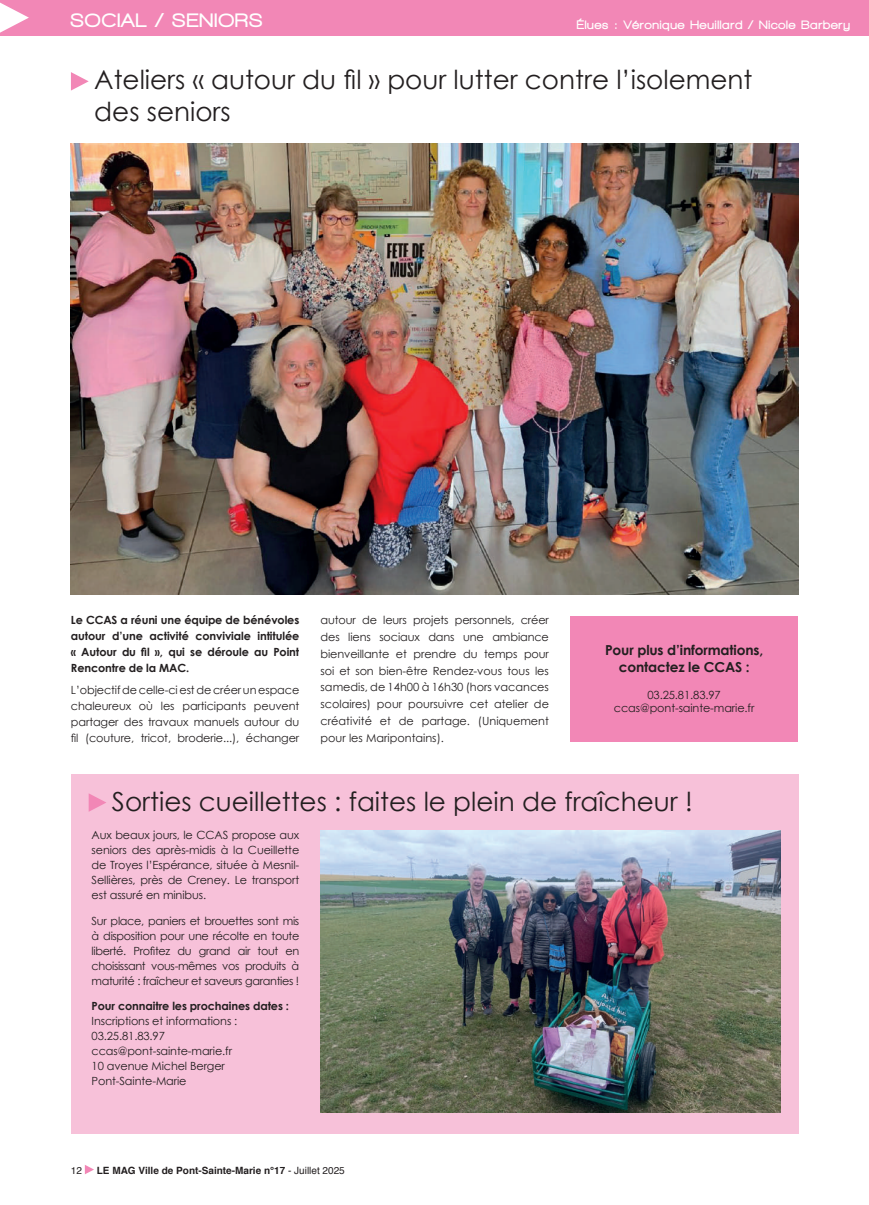
<style>
.page{position:relative;width:869px;height:1205px;background:#fff}
.page>*{position:absolute;margin:0;border:0;box-sizing:border-box;transform-origin:0 0}
.t1{font:26.25px/31.5px "Century Gothic";color:#231f20}
.t2{font:900 20px "Walkway";letter-spacing:.07em;color:#fff}
.t3{font:700 13.75px/16.5px "Century Gothic";letter-spacing:-.01em;color:#231f20;text-align:center}
.t4{font:900 12.5px "Walkway";letter-spacing:.07em;color:#fff}
.t5{font:11.25px/15px "Century Gothic";letter-spacing:-.01em;color:#231f20;text-align:justify}
.t6{font:700 11.25px/15.8px "Century Gothic";letter-spacing:-.01em;color:#231f20;text-align:justify}
.t7{font:700 10px "Helvetica";color:#231f20}
.t8{font:10px "Helvetica";color:#231f20}
.s1{font-weight:400}
</style>
<div class="page">
<div style="left:0;top:0;width:868px;height:35px;background:#f287b6"></div>
<svg style="left:0;top:3px;width:29px;height:30px"></svg>
<svg style="left:71px;top:72px;width:18px;height:19px"></svg>
<img style="left:71px;top:143px;width:726px;height:452px">
<div style="left:71px;top:774px;width:727px;height:360px;background:#f7c1d9"></div>
<svg style="left:89px;top:793px;width:17px;height:19px"></svg>
<img style="left:320px;top:831px;width:460px;height:282px">
<svg style="left:85px;top:1165px;width:9px;height:9px"></svg>
<div style="left:570px;top:616px;width:227px;height:125px;background:#f287b6"></div>
<h2 class="t2" style="left:71px;top:10px;width:193px">SOCIAL / SENIORS</h2>
<p class="t4" style="left:576px;top:18px;width:275px">Élues : Véronique Heuillard / Nicole Barbery</p>
<h1 class="t1" style="left:94px;top:64px;width:659px">Ateliers « autour du fil » pour lutter contre l’isolement des seniors</h1>
<p class="t6" style="left:71px;top:612px;width:230px">Le CCAS a réuni une équipe de bénévoles autour d’une activité conviviale intitulée « Autour du fil », qui se déroule au Point Rencontre de la MAC.</p>
<p class="t5" style="left:71px;top:682px;width:230px;line-height:15.8px">L’objectif de celle-ci est de créer un espace chaleureux où les participants peuvent partager des travaux manuels autour du fil (couture, tricot, broderie...), échanger</p>
<p class="t5" style="left:320px;top:612px;width:230px;line-height:16.8px">autour de leurs projets personnels, créer des liens sociaux dans une ambiance bienveillante et prendre du temps pour soi et son bien-être Rendez-vous tous les samedis, de 14h00 à 16h30 (hors vacances scolaires) pour poursuivre cet atelier de créativité et de partage. (Uniquement pour les Maripontains).</p>
<p class="t3" style="left:604px;top:642px;width:160px">Pour plus d’informations, contactez le CCAS :</p>
<p class="t5" style="left:613px;top:688px;width:142px;line-height:13.5px;text-align:center">03.25.81.83.97 ccas@pont-sainte-marie.fr</p>
<h1 class="t1" style="left:112px;top:785px;width:582px">Sorties cueillettes : faites le plein de fraîcheur !</h1>
<p class="t5" style="left:92px;top:827px;width:209px">Aux beaux jours, le CCAS propose aux seniors des après-midis à la Cueillette de Troyes l’Espérance, située à Mesnil-Sellières, près de Creney. Le transport est assuré en minibus.</p>
<p class="t5" style="left:92px;top:913px;width:209px">Sur place, paniers et brouettes sont mis à disposition pour une récolte en toute liberté. Profitez du grand air tout en choisissant vous-mêmes vos produits à maturité : fraîcheur et saveurs garanties !</p>
<p class="t6" style="left:92px;top:998px;width:199px">Pour connaitre les prochaines dates :</p>
<p class="t5" style="left:92px;top:1013px;width:147px;text-align:left">Inscriptions et informations :<br>03.25.81.83.97 ccas@pont-sainte-marie.fr<br>10 avenue Michel Berger<br>Pont-Sainte-Marie</p>
<p class="t8" style="left:71px;top:1163px;width:13px">12</p>
<p class="t7" style="left:97px;top:1162px;width:249px">LE MAG Ville de Pont-Sainte-Marie n°17 <span class="s1">- Juillet 2025</span></p>
</div>
